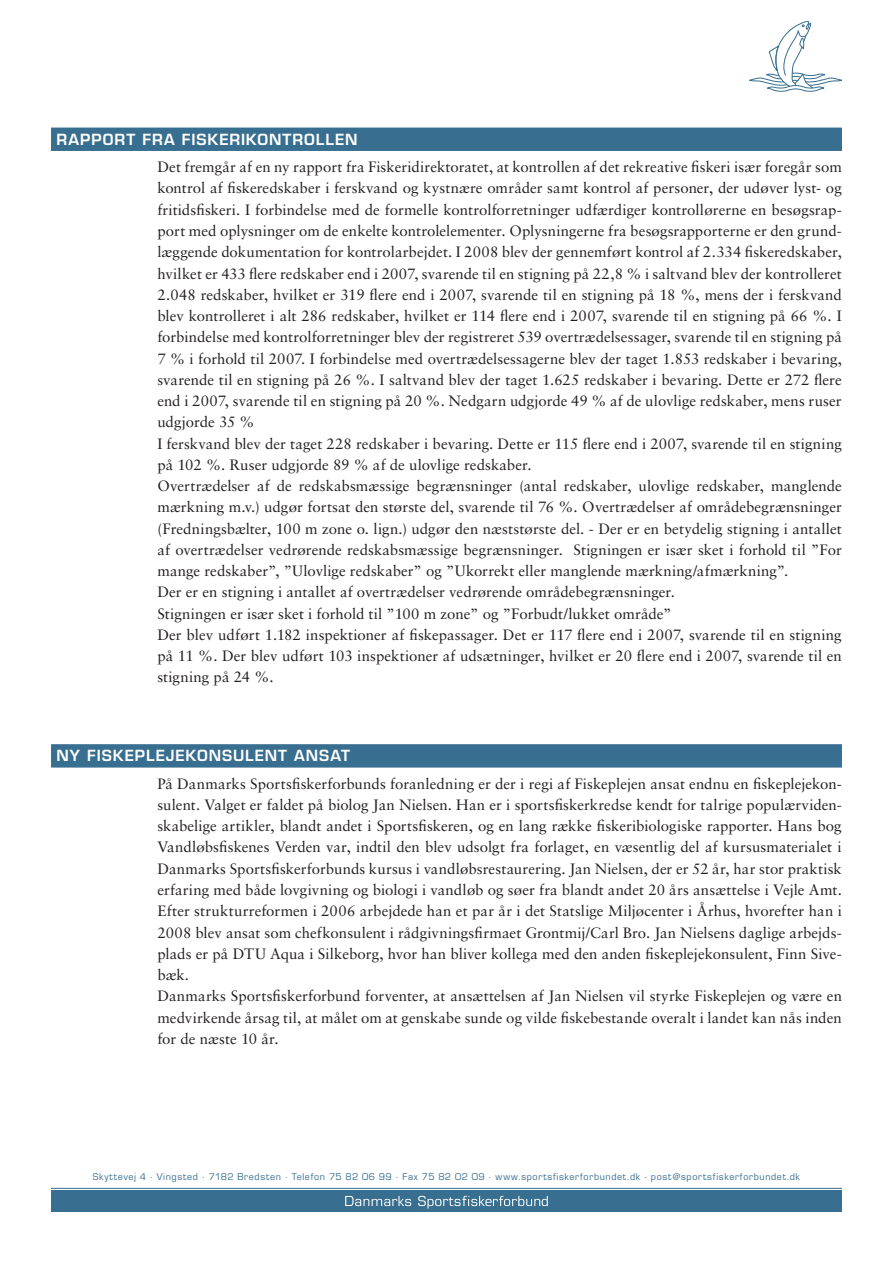
<style>
.page{position:relative;width:893px;height:1263px;background:#fff}
.page>*{position:absolute;margin:0;border:0;box-sizing:border-box;transform-origin:0 0}
.t1{font:15px/21.3px "Sabon";letter-spacing:.005em;color:#231f20}
.t2{font:600 15px "Eurostile";letter-spacing:.06em;color:#fff}
.t3{font:9px "Eurostile";letter-spacing:.07em;color:#386e8f}
</style>
<div class="page">
<div style="left:51px;top:1191px;width:791px;height:21px;background:#386e8f"></div>
<svg style="left:345px;top:1196px;width:66px;height:10px"></svg>
<svg style="left:418px;top:1196px;width:130px;height:12px"></svg>
<hr style="left:51px;top:1188px;width:791px;height:1px;background:#386e8f">
<div style="left:51px;top:128px;width:791px;height:23px;background:#386e8f"></div>
<div style="left:51px;top:744px;width:791px;height:23px;background:#386e8f"></div>
<svg style="left:749px;top:21px;width:93px;height:71px"></svg>
<p class="t2" style="left:56px;top:130px;width:303px">RAPPORT FRA FISKERIKONTROLLEN</p>
<p class="t1" style="left:157px;top:156px;width:686px">Det fremgår af en ny rapport fra Fiskeridirektoratet, at kontrollen af det rekreative fiskeri især foregår som kontrol af fiskeredskaber i ferskvand og kystnære områder samt kontrol af personer, der udøver lyst- og fritidsfiskeri. I forbindelse med de formelle kontrolforretninger udfærdiger kontrollørerne en besøgsrap&shy;port med oplysninger om de enkelte kontrolelementer. Oplysningerne fra besøgsrapporterne er den grund&shy;læggende dokumentation for kontrolarbejdet. I 2008 blev der gennemført kontrol af 2.334 fiskeredskaber, hvilket er 433 flere redskaber end i 2007, svarende til en stigning på 22,8 % i saltvand blev der kontrolleret 2.048 redskaber, hvilket er 319 flere end i 2007, svarende til en stigning på 18 %, mens der i ferskvand blev kontrolleret i alt 286 redskaber, hvilket er 114 flere end i 2007, svarende til en stigning på 66 %. I forbindelse med kontrolforretninger blev der registreret 539 overtrædelsessager, svarende til en stigning på 7 % i forhold til 2007. I forbindelse med overtrædelsessagerne blev der taget 1.853 redskaber i bevaring, svarende til en stigning på 26 %. I saltvand blev der taget 1.625 redskaber i bevaring. Dette er 272 flere end i 2007, svarende til en stigning på 20 %. Nedgarn udgjorde 49 % af de ulovlige redskaber, mens ruser udgjorde 35 %<br>I ferskvand blev der taget 228 redskaber i bevaring. Dette er 115 flere end i 2007, svarende til en stigning på 102 %. Ruser udgjorde 89 % af de ulovlige redskaber.<br>Overtrædelser af de redskabsmæssige begrænsninger (antal redskaber, ulovlige redskaber, manglende mærkning m.v.) udgør fortsat den største del, svarende til 76 %. Overtrædelser af områdebegrænsninger (Fredningsbælter, 100 m zone o. lign.) udgør den næststørste del. - Der er en betydelig stigning i antallet af overtrædelser vedrørende redskabsmæssige begrænsninger. Stigningen er især sket i forhold til ”For mange redskaber”, ”Ulovlige redskaber” og ”Ukorrekt eller manglende mærkning/afmærkning”.<br>Der er en stigning i antallet af overtrædelser vedrørende områdebegrænsninger.<br>Stigningen er især sket i forhold til ”100 m zone” og ”Forbudt/lukket område”<br>Der blev udført 1.182 inspektioner af fiskepassager. Det er 117 flere end i 2007, svarende til en stigning på 11 %. Der blev udført 103 inspektioner af udsætninger, hvilket er 20 flere end i 2007, svarende til en stigning på 24 %.</p>
<p class="t2" style="left:56px;top:746px;width:295px">NY FISKEPLEJEKONSULENT ANSAT</p>
<p class="t1" style="left:157px;top:773px;width:686px">På Danmarks Sportsfiskerforbunds foranledning er der i regi af Fiskeplejen ansat endnu en fiskeplejekon&shy;sulent. Valget er faldet på biolog Jan Nielsen. Han er i sportsfiskerkredse kendt for talrige populærviden&shy;skabelige artikler, blandt andet i Sportsfiskeren, og en lang række fiskeribiologiske rapporter. Hans bog Vandløbsfiskenes Verden var, indtil den blev udsolgt fra forlaget, en væsentlig del af kursusmaterialet i Danmarks Sportsfiskerforbunds kursus i vandløbsrestaurering. Jan Nielsen, der er 52 år, har stor praktisk erfaring med både lovgivning og biologi i vandløb og søer fra blandt andet 20 års ansættelse i Vejle Amt.<br>Efter strukturreformen i 2006 arbejdede han et par år i det Statslige Miljøcenter i Århus, hvorefter han i 2008 blev ansat som chefkonsulent i rådgivningsfirmaet Grontmij/Carl Bro. Jan Nielsens daglige arbejds&shy;plads er på DTU Aqua i Silkeborg, hvor han bliver kollega med den anden fiskeplejekonsulent, Finn Sive&shy;bæk.<br>Danmarks Sportsfiskerforbund forventer, at ansættelsen af Jan Nielsen vil styrke Fiskeplejen og være en medvirkende årsag til, at målet om at genskabe sunde og vilde fiskebestande overalt i landet kan nås inden for de næste 10 år.</p>
<p class="t3" style="left:93px;top:1171px;width:708px">Skyttevej 4 · Vingsted · 7182 Bredsten · Telefon 75 82 06 99 · Fax 75 82 02 09 · www.sportsfiskerforbundet.dk · post@sportsfiskerforbundet.dk</p>
</div>
